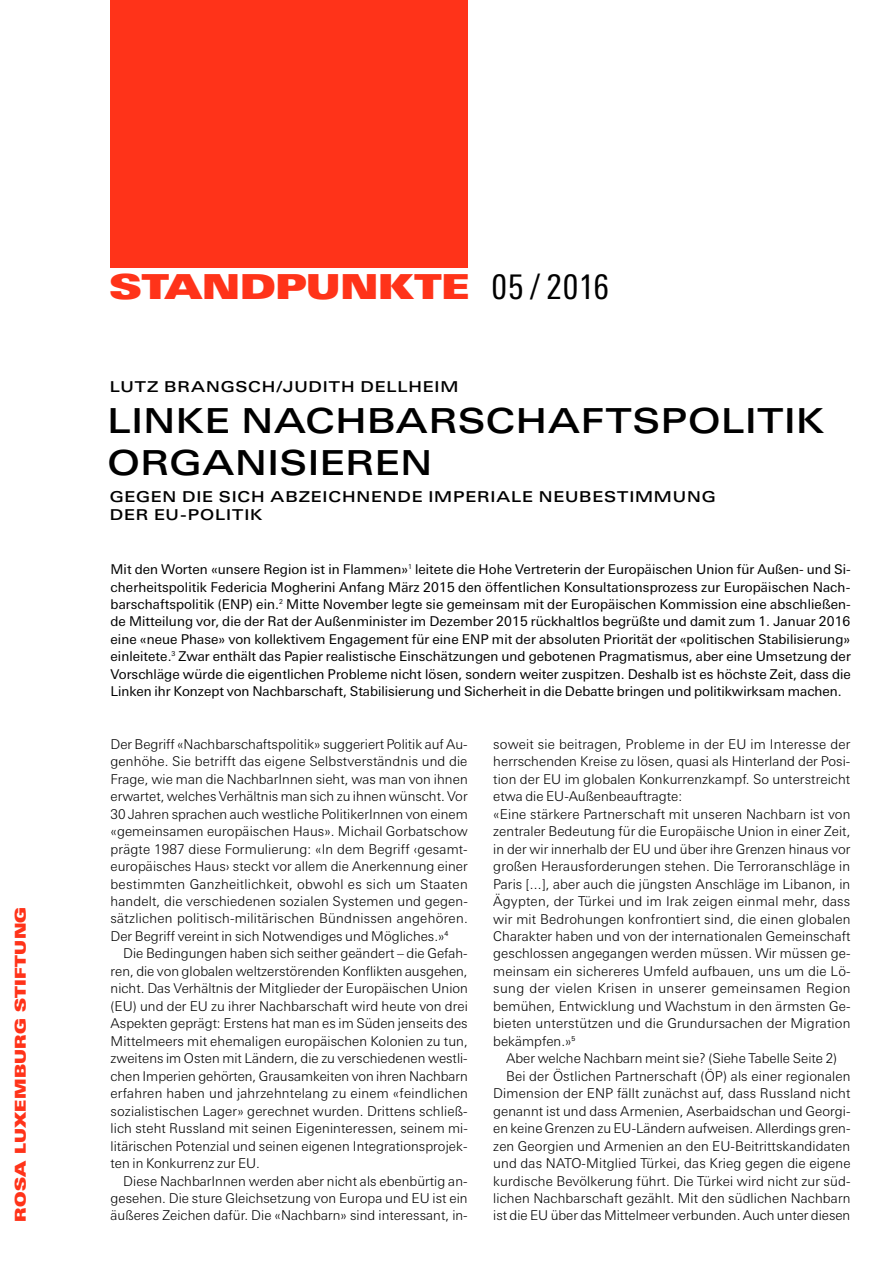
<style>
.page{position:relative;width:893px;height:1263px;background:#fff}
.page>*{position:absolute;margin:0;border:0;box-sizing:border-box;transform-origin:0 0}
.t1{font:500 34.5px/41.4px "Linotype Univers Extd";letter-spacing:.02em;color:#000}
.t2{font:34.5px "Linotype Univers Extd X Black";letter-spacing:-.005em;color:#ff3319}
.t3{font:condensed 34.5px "Linotype Univers";letter-spacing:.015em;color:#000}
.t4{font:500 15px "Linotype Univers Extd";letter-spacing:.055em;color:#000}
.t5{font:15px "Linotype Univers Extd X Black";letter-spacing:.015em;color:#ff3319}
.t6{font:300 13.5px/17.4px "Linotype Univers Basic";letter-spacing:.01em;color:#000;text-align:justify}
.t7{font:13.5px/17.4px "Linotype Univers Basic";color:#000;text-align:justify}
</style>
<div class="page">
<div style="left:111px;top:0;width:357px;height:268px;background:#ff3319"></div>
<p class="t5" style="left:11px;top:1221px;width:316px;rotate:-90deg">ROSA LUXEMBURG STIFTUNG</p>
<h1 class="t2" style="left:109px;top:266px;width:361px">STANDPUNKTE</h1>
<h1 class="t3" style="left:492px;top:267px;width:119px">05 / 2016</h1>
<p class="t4" style="left:110px;top:377px;width:350px">LUTZ BRANGSCH/JUDITH DELLHEIM</p>
<h1 class="t1" style="left:108px;top:400px;width:718px">LINKE NACHBARSCHAFTSPOLITIK<br>ORGANISIEREN</h1>
<p class="t4" style="left:110px;top:488px;width:28px">GEGEN</p>
<p class="t4" style="left:182px;top:488px;width:11px">DIE</p>
<p class="t4" style="left:219px;top:488px;width:12px">SICH</p>
<p class="t4" style="left:271px;top:488px;width:14px">ABZEICHNENDE</p>
<p class="t4" style="left:428px;top:488px;width:288px">IMPERIALE NEUBESTIMMUNG</p>
<p class="t4" style="left:110px;top:506px;width:152px">DER EU-POLITIK</p>
<p class="t7" style="left:111px;top:561px;width:742px">Mit den Worten «unsere Region ist in Flammen»<sup>1</sup> leitete die Hohe Vertreterin der Europäischen Union für Außen- und Si&shy;cherheitspolitik Federicia Mogherini Anfang März 2015 den öffentlichen Konsultationsprozess zur Europäischen Nach&shy;barschaftspolitik (ENP) ein.<sup>2</sup> Mitte November legte sie gemeinsam mit der Europäischen Kommission eine abschließen&shy;de Mitteilung vor, die der Rat der Außenminister im Dezember 2015 rückhaltlos begrüßte und damit zum 1. Januar 2016 eine «neue Phase» von kollektivem Engagement für eine ENP mit der absoluten Priorität der «politischen Stabilisierung» einleitete.<sup>3</sup> Zwar enthält das Papier realistische Einschätzungen und gebotenen Pragmatismus, aber eine Umsetzung der Vorschläge würde die eigentlichen Probleme nicht lösen, sondern weiter zuspitzen. Deshalb ist es höchste Zeit, dass die Linken ihr Konzept von Nachbarschaft, Stabilisierung und Sicherheit in die Debatte bringen und politikwirksam machen.</p>
<p class="t6" style="left:111px;top:735px;width:359px">Der Begriff «Nachbarschaftspolitik» suggeriert Politik auf Au&shy;genhöhe. Sie betrifft das eigene Selbstverständnis und die Frage, wie man die NachbarInnen sieht, was man von ihnen erwartet, welches Verhältnis man sich zu ihnen wünscht. Vor 30 Jahren sprachen auch westliche PolitikerInnen von einem «gemeinsamen europäischen Haus». Michail Gorbatschow prägte 1987 diese Formulierung: «In dem Begriff ‹gesamt&shy;europäisches Haus› steckt vor allem die Anerkennung einer bestimmten Ganzheitlichkeit, obwohl es sich um Staaten handelt, die verschiedenen sozialen Systemen und gegen&shy;sätzlichen politisch-militärischen Bündnissen angehören.<br>Der Begriff vereint in sich Notwendiges und Mögliches.»<sup>4</sup></p>
<p class="t6" style="left:111px;top:945px;width:359px;text-indent:13px">Die Bedingungen haben sich seither geändert – die Gefah&shy;ren, die von globalen weltzerstörenden Konflikten ausgehen, nicht. Das Verhältnis der Mitglieder der Europäischen Union (EU) und der EU zu ihrer Nachbarschaft wird heute von drei Aspekten geprägt: Erstens hat man es im Süden jenseits des Mittelmeers mit ehemaligen europäischen Kolonien zu tun, zweitens im Osten mit Ländern, die zu verschiedenen westli&shy;chen Imperien gehörten, Grausamkeiten von ihren Nachbarn erfahren haben und jahrzehntelang zu einem «feindlichen sozialistischen Lager» gerechnet wurden. Drittens schließ&shy;lich steht Russland mit seinen Eigeninteressen, seinem mi&shy;litärischen Potenzial und seinen eigenen Integrationsprojek&shy;ten in Konkurrenz zur EU.</p>
<p class="t6" style="left:111px;top:1172px;width:359px;text-indent:13px">Diese NachbarInnen werden aber nicht als ebenbürtig an&shy;gesehen. Die sture Gleichsetzung von Europa und EU ist ein äußeres Zeichen dafür. Die «Nachbarn» sind interessant, in-</p>
<p class="t6" style="left:493px;top:735px;width:359px;text-align:left">soweit sie beitragen, Probleme in der EU im Interesse der herrschenden Kreise zu lösen, quasi als Hinterland der Posi&shy;tion der EU im globalen Konkurrenzkampf. So unterstreicht etwa die EU-Außenbeauftragte:<br>«Eine stärkere Partnerschaft mit unseren Nachbarn ist von zentraler Bedeutung für die Europäische Union in einer Zeit, in der wir innerhalb der EU und über ihre Grenzen hinaus vor großen Herausforderungen stehen. Die Terroranschläge in Paris [...], aber auch die jüngsten Anschläge im Libanon, in Ägypten, der Türkei und im Irak zeigen einmal mehr, dass wir mit Bedrohungen konfrontiert sind, die einen globalen Charakter haben und von der internationalen Gemeinschaft geschlossen angegangen werden müssen. Wir müssen ge&shy;meinsam ein sichereres Umfeld aufbauen, uns um die Lö&shy;sung der vielen Krisen in unserer gemeinsamen Region bemühen, Entwicklung und Wachstum in den ärmsten Ge&shy;bieten unterstützen und die Grundursachen der Migration bekämpfen.»<sup>5</sup></p>
<p class="t6" style="left:506px;top:1049px;width:333px">Aber welche Nachbarn meint sie? (Siehe Tabelle Seite 2)</p>
<p class="t6" style="left:506px;top:1067px;width:346px">Bei der Östlichen Partnerschaft (ÖP) als einer regionalen</p>
<p class="t6" style="left:493px;top:1084px;width:359px">Dimension der ENP fällt zunächst auf, dass Russland nicht</p>
<p class="t6" style="left:493px;top:1102px;width:359px">genannt ist und dass Armenien, Aserbaidschan und Georgi-</p>
<p class="t6" style="left:493px;top:1119px;width:359px">en keine Grenzen zu EU-Ländern aufweisen. Allerdings gren-</p>
<p class="t6" style="left:493px;top:1137px;width:359px">zen Georgien und Armenien an den EU-Beitrittskandidaten</p>
<p class="t6" style="left:493px;top:1154px;width:359px">und das NATO-Mitglied Türkei, das Krieg gegen die eigene</p>
<p class="t6" style="left:493px;top:1172px;width:359px">kurdische Bevölkerung führt. Die Türkei wird nicht zur süd-</p>
<p class="t6" style="left:493px;top:1189px;width:359px">lichen Nachbarschaft gezählt. Mit den südlichen Nachbarn</p>
<p class="t6" style="left:493px;top:1207px;width:359px">ist die EU über das Mittelmeer verbunden. Auch unter diesen</p>
</div>
